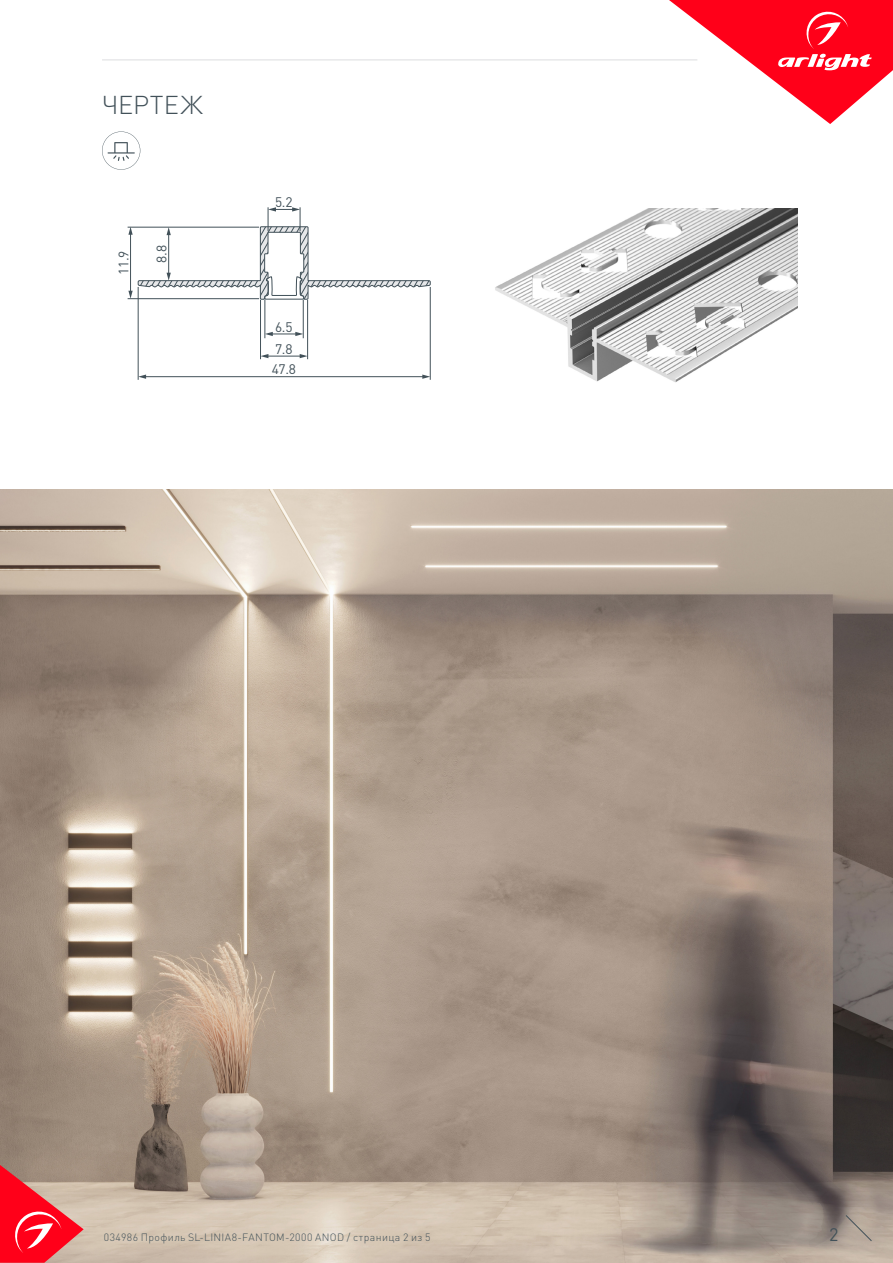
<style>
.page{position:relative;width:893px;height:1263px;background:#fff}
.page>*{position:absolute;margin:0;border:0;box-sizing:border-box;transform-origin:0 0}
.t1{font:300 25.5px "DIN Pro";letter-spacing:.01em;color:#425159}
.t2{font:18px "DIN Pro";color:#425159}
.t3{font:13.8px "DIN Pro";color:#425159}
.t4{font:13.65px "DIN Pro";color:#425159}
.t5{font:300 10.5px "DIN Pro";letter-spacing:.04em;color:#425159}
</style>
<div class="page">
<img style="left:0;top:489px;width:893px;height:774px">
<svg style="left:0;top:1165px;width:84px;height:98px;background:#e45158"></svg>
<svg style="left:845px;top:1215px;width:27px;height:26px"></svg>
<svg style="left:669px;top:0;width:224px;height:124px"></svg>
<hr style="left:102px;top:60px;width:595px;height:1px;background:#dcdddf">
<img style="left:495px;top:209px;width:303px;height:174px">
<hr style="left:145px;top:376px;width:279px;height:1px;background:#425159">
<svg style="left:139px;top:374px;width:7px;height:5px"></svg>
<svg style="left:422px;top:374px;width:8px;height:5px"></svg>
<hr style="left:267px;top:356px;width:34px;height:1px;background:#425159">
<svg style="left:261px;top:354px;width:7px;height:4px"></svg>
<svg style="left:300px;top:354px;width:7px;height:4px"></svg>
<svg style="left:266px;top:332px;width:37px;height:4px"></svg>
<hr style="left:138px;top:287px;width:1px;height:93px;background:#425159">
<hr style="left:430px;top:287px;width:1px;height:93px;background:#425159">
<hr style="left:260px;top:300px;width:1px;height:59px;background:#425159">
<hr style="left:307px;top:300px;width:1px;height:59px;background:#425159">
<hr style="left:265px;top:300px;width:1px;height:38px;background:#425159">
<hr style="left:303px;top:300px;width:1px;height:38px;background:#425159">
<svg style="left:128px;top:207px;width:303px;height:93px"></svg>
<hr style="left:128px;top:227px;width:131px;height:1px;background:#425159">
<svg style="left:102px;top:131px;width:38px;height:39px"></svg>
<p class="t1" style="left:102px;top:87px;width:102px">ЧЕРТЕЖ</p>
<p class="t4" style="left:114px;top:275px;width:26px;rotate:-90deg">11.9</p>
<p class="t4" style="left:152px;top:263px;width:19px;rotate:-90deg">8.8</p>
<p class="t3" style="left:275px;top:193px;width:19px">5.2</p>
<p class="t3" style="left:275px;top:317px;width:19px">6.5</p>
<p class="t3" style="left:275px;top:339px;width:19px">7.8</p>
<p class="t3" style="left:272px;top:360px;width:26px">47.8</p>
<p class="t5" style="left:104px;top:1230px;width:328px">034986 Профиль SL-LINIA8-FANTOM-2000 ANOD / страница 2 из 5</p>
<p class="t2" style="left:829px;top:1222px;width:11px">2</p>
</div>
